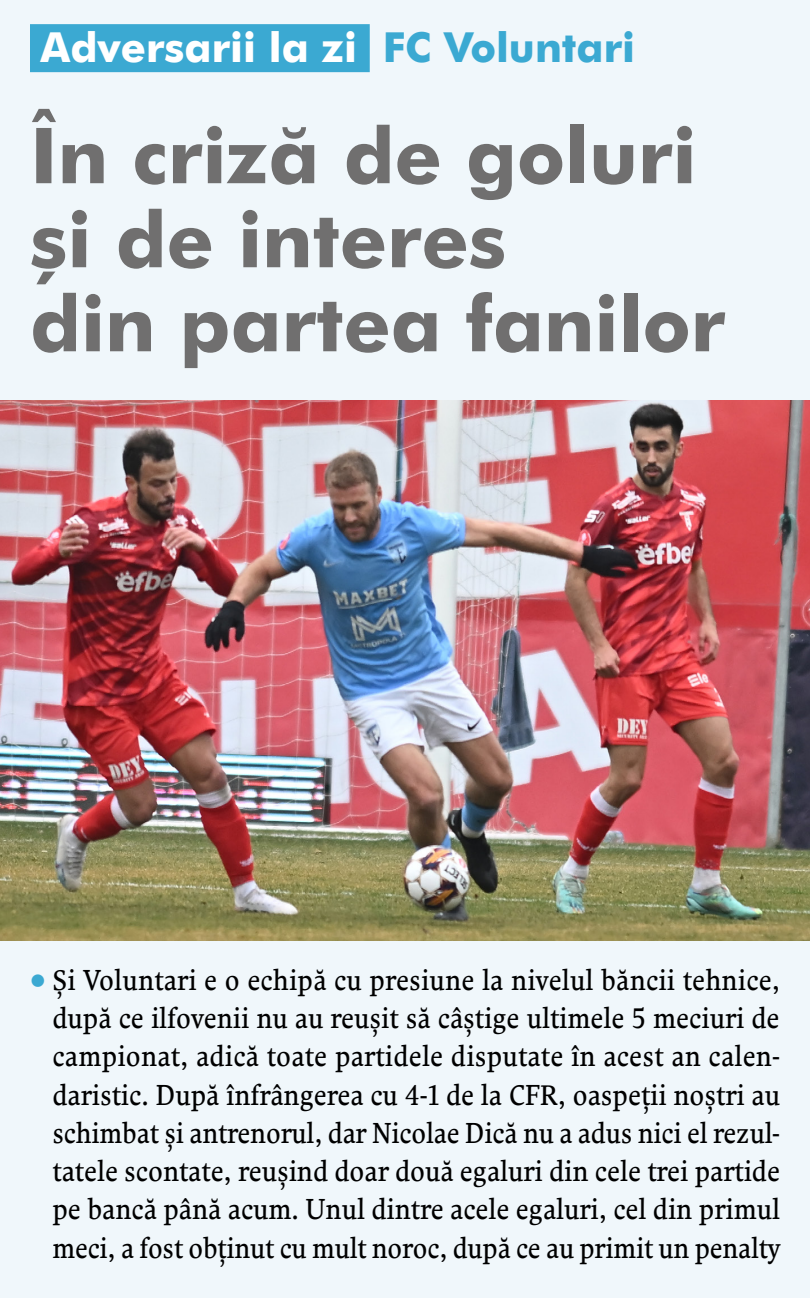
<style>
.page{position:relative;width:810px;height:1298px;background:#f0f7fb}
.page>*{position:absolute;margin:0;border:0;box-sizing:border-box;transform-origin:0 0}
.t1{font:700 77.25px/84px "Futura Ro CE";color:#706f6f}
.t2{font:700 41.25px "Futura Ro CE";color:#fff}
.text_bumb{font:28.5px/38.2px "Comenia Serif Pro Ro CE";letter-spacing:-.005em;color:#000;text-align:justify;scale:.9 1}
.s1{color:#3ba9d2}
</style>
<div class="page">
<div style="left:30px;top:24px;width:340px;height:48px;background:#3ba9d2"></div>
<img style="left:0;top:400px;width:810px;height:540px">
<p class="t2" style="left:41px;top:19px;width:596px">Adversarii la zi <span class="s1">FC Voluntari</span></p>
<p class="t1" style="left:30px;top:110px;width:697px">În criză de goluri şi de interes<br>din partea fanilor</p>
<p class="text_bumb" style="left:52px;top:960px;width:810px;text-indent:-22px"><span class="s1">•</span> Şi Voluntari e o echipă cu presiune la nivelul băncii tehnice, după ce ilfovenii nu au reuşit să câştige ultimele 5 meciuri de campionat, adică toate partidele disputate în acest an calen&shy;daristic. După înfrângerea cu 4‑1 de la CFR, oaspeţii noştri au schimbat şi antrenorul, dar Nicolae Dică nu a adus nici el rezul&shy;tatele scontate, reuşind doar două egaluri din cele trei partide pe bancă până acum. Unul dintre acele egaluri, cel din primul meci, a fost obţinut cu mult noroc, după ce au primit un penalty</p>
</div>
